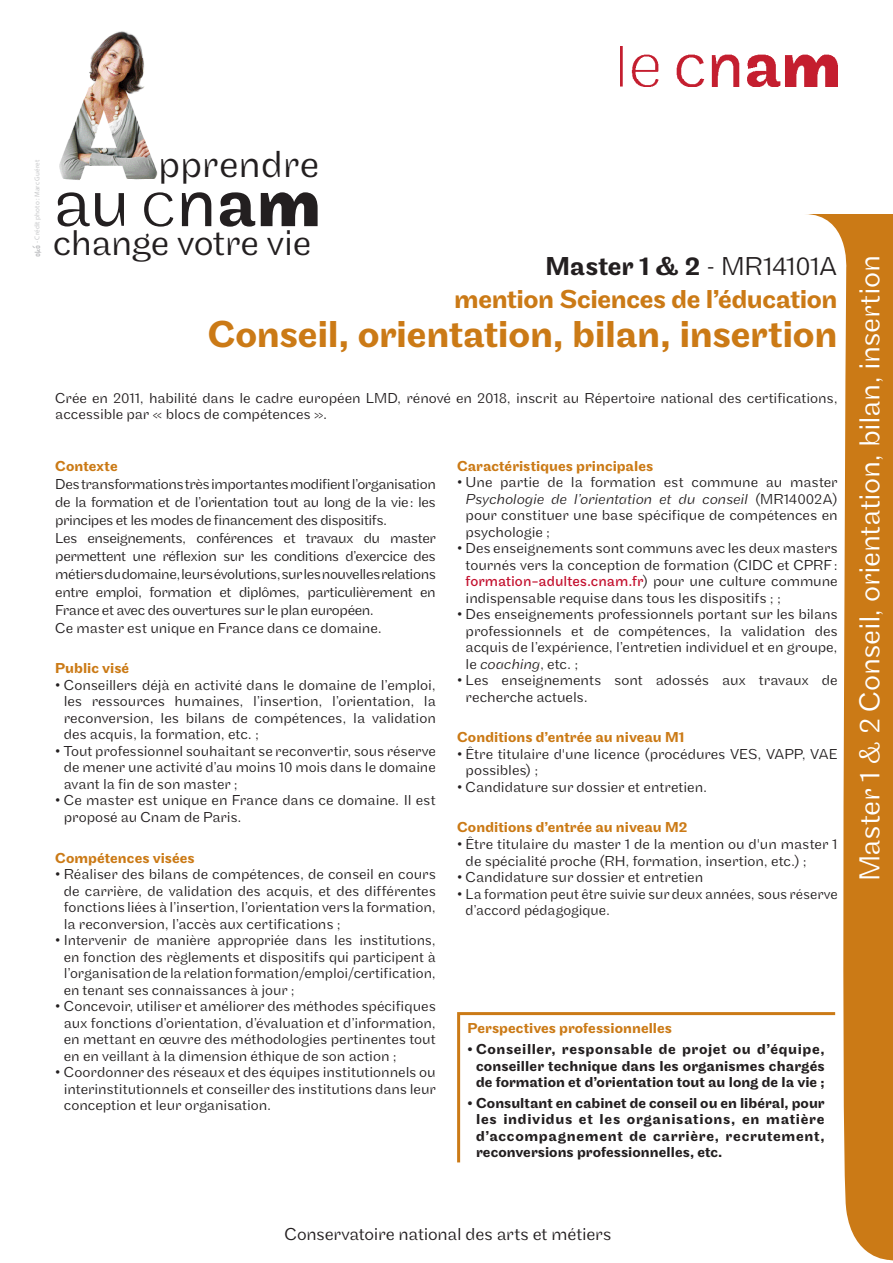
<style>
.page{position:relative;width:893px;height:1263px;background:#fff}
.page>*{position:absolute;margin:0;border:0;box-sizing:border-box;transform-origin:0 0}
.t1{font:300 71.4px "Maple";color:#231f20}
.t2{font:300 39.3px "Maple";letter-spacing:.005em;color:#231f20}
.t3{font:500 39px "Maple";letter-spacing:-.01em;color:#cb7a16}
.t4{font:300 37.35px "Maple";letter-spacing:-.015em;color:#231f20}
.t5{font:300 30px "Maple";letter-spacing:-.015em;color:#fff}
.t6{font:500 27px "Maple";letter-spacing:-.015em;color:#cb7a16}
.en_tete{font:500 27px "Maple";letter-spacing:-.005em;color:#231f20}
.Texte_courant{font:300 18px "Maple";letter-spacing:-.01em;color:#231f20}
.t7{font:300 15px/16.5px "Maple";letter-spacing:-.005em;color:#231f20;text-align:justify}
.texte{font:500 15px/16.5px "Maple";letter-spacing:.005em;color:#231f20;text-align:center}
.t8{font:500 15px "Maple";letter-spacing:.005em;color:#cb7a16}
.t9{font:7.05px "Myriad Pro";letter-spacing:.015em;color:#c7c8ca}
.s1{font-weight:300}
.s2{font-style:italic}
.s3{font-weight:400;color:#c3102e}
</style>
<div class="page">
<svg style="left:806px;top:214px;width:87px;height:1047px;fill:#cb7a16"></svg>
<img style="left:621px;top:47px;width:217px;height:40px">
<svg style="left:457px;top:1010px;width:381px;height:155px"></svg>
<img style="left:59px;top:31px;width:99px;height:149px">
<svg style="left:144px;top:192px;width:29px;height:35px"></svg>
<svg style="left:182px;top:192px;width:29px;height:34px"></svg>
<svg style="left:261px;top:192px;width:57px;height:34px"></svg>
<svg style="left:220px;top:192px;width:35px;height:35px"></svg>
<svg style="left:33px;top:245px;width:9px;height:12px"></svg>
<p class="t9" style="left:33px;top:243px;width:85px;rotate:-90deg">- Crédit photo : Marc Guéret</p>
<p class="t1" style="left:53px;top:162px;width:79px">au</p>
<p class="t2" style="left:158px;top:142px;width:163px">pprendre</p>
<p class="t4" style="left:53px;top:221px;width:260px">change votre vie</p>
<p class="en_tete" style="left:545px;top:251px;width:294px">Master 1 &amp; 2 <span class="s1">- MR14101A</span></p>
<p class="t6" style="left:454px;top:283px;width:385px">mention Sciences de l’éducation</p>
<p class="t3" style="left:208px;top:311px;width:631px">Conseil, orientation, bilan, insertion</p>
<p class="t7" style="left:55px;top:390px;width:784px">Crée en 2011, habilité dans le cadre européen LMD, rénové en 2018, inscrit au Répertoire national des certifications, accessible par « blocs de compétences ».</p>
<p class="t8" style="left:55px;top:457px;width:64px">Contexte</p>
<p class="t7" style="left:55px;top:475px;width:382px;line-height:18px">Des transformations très importantes modifient l’organisation de la formation et de l’orientation tout au long de la vie: les principes et les modes de financement des dispositifs.</p>
<p class="t7" style="left:55px;top:529px;width:382px;line-height:18px">Les enseignements, conférences et travaux du master permettent une réflexion sur les conditions d’exercice des métiers du domaine, leurs évolutions, sur les nouvelles relations entre emploi, formation et diplômes, particulièrement en France et avec des ouvertures sur le plan européen.</p>
<p class="t7" style="left:55px;top:620px;width:328px">Ce master est unique en France dans ce domaine.</p>
<p class="t8" style="left:55px;top:660px;width:76px">Public visé</p>
<p class="t7" style="left:64px;top:677px;width:374px;text-indent:-9px">• Conseillers déjà en activité dans le domaine de l’emploi, les ressources humaines, l’insertion, l’orientation, la reconversion, les bilans de compétences, la validation des acquis, la formation, etc. ;</p>
<p class="t7" style="left:64px;top:743px;width:374px;text-indent:-9px">• Tout professionnel souhaitant se reconvertir, sous réserve de mener une activité d’au moins 10 mois dans le domaine avant la fin de son master ;</p>
<p class="t7" style="left:64px;top:792px;width:373px;text-indent:-9px">• Ce master est unique en France dans ce domaine. Il est proposé au Cnam de Paris.</p>
<p class="t8" style="left:55px;top:849px;width:141px">Compétences visées</p>
<p class="t7" style="left:64px;top:866px;width:374px;text-indent:-9px">• Réaliser des bilans de compétences, de conseil en cours de carrière, de validation des acquis, et des différentes fonctions liées à l’insertion, l’orientation vers la formation, la reconversion, l’accès aux certifications ;</p>
<p class="t7" style="left:64px;top:932px;width:374px;text-indent:-9px">• Intervenir de manière appropriée dans les institutions, en fonction des règlements et dispositifs qui participent à l’organisation de la relation formation/emploi/certification, en tenant ses connaissances à jour ;</p>
<p class="t7" style="left:64px;top:998px;width:374px;text-indent:-9px">• Concevoir, utiliser et améliorer des méthodes spécifiques aux fonctions d’orientation, d’évaluation et d’information, en mettant en œuvre des méthodologies pertinentes tout en en veillant à la dimension éthique de son action ;</p>
<p class="t7" style="left:64px;top:1064px;width:374px;text-indent:-9px">• Coordonner des réseaux et des équipes institutionnels ou interinstitutionnels et conseiller des institutions dans leur conception et leur organisation.</p>
<p class="t8" style="left:457px;top:457px;width:198px">Caractéristiques principales</p>
<p class="t7" style="left:466px;top:474px;width:374px;text-indent:-9px">• Une partie de la formation est commune au master <span class="s2">Psychologie de l’orientation et du conseil</span> (MR14002A) pour constituer une base spécifique de compétences en psychologie ;</p>
<p class="t7" style="left:466px;top:540px;width:374px;text-indent:-9px">• Des enseignements sont communs avec les deux masters tournés vers la conception de formation (CIDC et CPRF: <span class="s3">formation-adultes.cnam.fr</span>) pour une culture commune indispensable requise dans tous les dispositifs ; ;</p>
<p class="t7" style="left:466px;top:606px;width:374px;text-indent:-9px">• Des enseignements professionnels portant sur les bilans professionnels et de compétences, la validation des acquis de l’expérience, l’entretien individuel et en groupe, le <span class="s2">coaching</span>, etc. ;</p>
<p class="t7" style="left:466px;top:672px;width:374px;text-indent:-9px">• Les enseignements sont adossés aux travaux de recherche actuels.</p>
<p class="t8" style="left:457px;top:729px;width:229px">Conditions d’entrée au niveau M1</p>
<p class="t7" style="left:466px;top:746px;width:374px;text-indent:-9px">• Être titulaire d'une licence (procédures VES, VAPP, VAE possibles) ;</p>
<p class="t7" style="left:457px;top:779px;width:251px">• Candidature sur dossier et entretien.</p>
<p class="t8" style="left:457px;top:819px;width:232px">Conditions d’entrée au niveau M2</p>
<p class="t7" style="left:466px;top:836px;width:373px;text-indent:-9px">• Être titulaire du master 1 de la mention ou d'un master 1 de spécialité proche (RH, formation, insertion, etc.) ;</p>
<p class="t7" style="left:457px;top:869px;width:248px">• Candidature sur dossier et entretien</p>
<p class="t7" style="left:466px;top:885px;width:374px;text-indent:-9px">• La formation peut être suivie sur deux années, sous réserve d’accord pédagogique.</p>
<p class="t8" style="left:468px;top:1020px;width:206px">Perspectives professionnelles</p>
<p class="texte" style="left:468px;top:1041px;width:359px">• Conseiller, responsable de projet ou d’équipe, conseiller technique dans les organismes chargés de formation et d’orientation tout au long de la vie ;</p>
<p class="texte" style="left:476px;top:1095px;width:350px;text-align:justify;text-indent:-8px">• Consultant en cabinet de conseil ou en libéral, pour les individus et les organisations, en matière d’accompagnement de carrière, recrutement, reconversions professionnelles, etc.</p>
<p class="t5" style="left:852px;top:881px;width:628px;rotate:-90deg">Master 1 &amp; 2 Conseil, orientation, bilan, insertion</p>
<p class="Texte_courant" style="left:284px;top:1224px;width:329px">Conservatoire national des arts et métiers</p>
</div>
